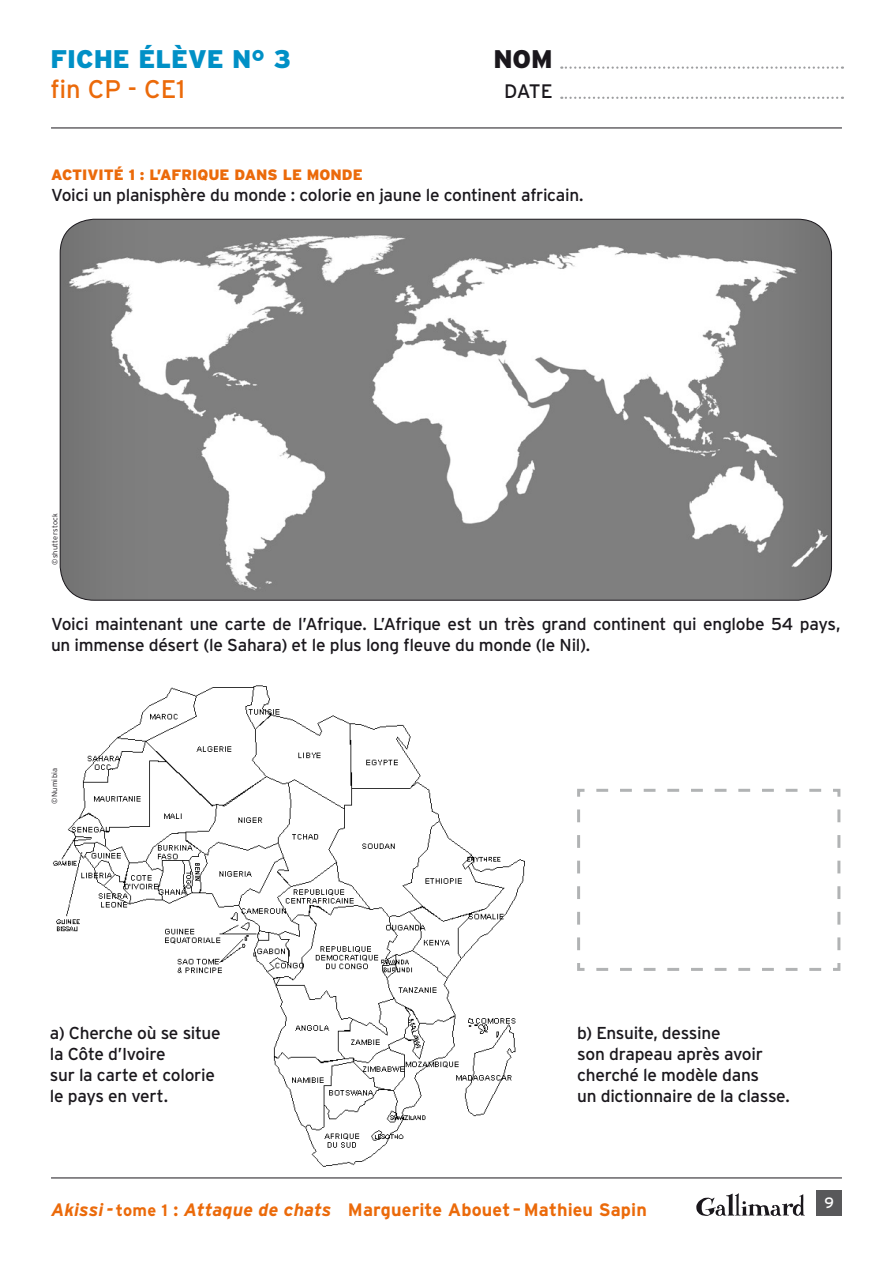
<style>
.page{position:relative;width:893px;height:1263px;background:#fff}
.page>*{position:absolute;margin:0;border:0;box-sizing:border-box;transform-origin:0 0}
.t1{font:900 25.5px "Interstate";color:#0090c6}
.t2{font:25.5px "Interstate";color:#eb6a0a}
.t3{font:900 25.5px "Interstate";color:#1a171c}
.t4{font:19.5px "Interstate";color:#1a171c}
.t5{font:700 18px "Interstate";letter-spacing:.005em;color:#eb6a0a}
.t6{font:17.25px/21px "Interstate";letter-spacing:-.015em;color:#1a171c}
.t7{font:900 15px "Interstate";color:#eb6a0a}
.t8{font:15px "Interstate";color:#fff}
.t9{font:300 7.5px "Interstate";letter-spacing:.035em;color:#1a171c}
.s1{font-style:italic}
.s2{font-size:16.5px}
</style>
<div class="page">
<svg style="left:561px;top:66px;width:282px;height:3px"></svg>
<svg style="left:561px;top:97px;width:282px;height:2px"></svg>
<hr style="left:51px;top:128px;width:791px;height:1px;background:#1a171c">
<hr style="left:51px;top:1177px;width:791px;height:1px;background:#1a171c">
<div style="left:816px;top:1191px;width:26px;height:25px;background:#58585a"></div>
<svg style="left:696px;top:1193px;width:109px;height:23px"></svg>
<img style="left:60px;top:219px;width:771px;height:381px">
<img style="left:52px;top:685px;width:473px;height:482px">
<svg style="left:577px;top:788px;width:264px;height:183px"></svg>
<h1 class="t1" style="left:50px;top:43px;width:242px">FICHE ÉLÈVE N° 3</h1>
<h1 class="t2" style="left:50px;top:73px;width:136px">fin CP - CE1</h1>
<h1 class="t3" style="left:493px;top:43px;width:61px">NOM</h1>
<p class="t4" style="left:504px;top:79px;width:50px">DATE</p>
<p class="t7" style="left:51px;top:166px;width:10px">ACTIVITÉ</p>
<p class="t7" style="left:129px;top:166px;width:43px">1 : L’AFRIQUE</p>
<p class="t7" style="left:235px;top:166px;width:12px">DANS</p>
<p class="t7" style="left:283px;top:166px;width:49px">LE MONDE</p>
<p class="t6" style="left:51px;top:184px;width:534px">Voici un planisphère du monde : colorie en jaune le continent africain.</p>
<p class="t9" style="left:51px;top:565px;width:53px;rotate:-90deg">©shutterstock</p>
<p class="t6" style="left:51px;top:614px;width:791px">Voici maintenant une carte de l’Afrique. L’Afrique est un très grand continent qui englobe 54 pays, un immense désert (le Sahara) et le plus long fleuve du monde (le Nil).</p>
<p class="t9" style="left:50px;top:804px;width:37px;rotate:-90deg">©Numibia</p>
<p class="t6" style="left:50px;top:1022px;width:172px">a) Cherche où se situe la Côte d’Ivoire<br>sur la carte et colorie le pays en vert.</p>
<p class="t6" style="left:577px;top:1022px;width:214px">b) Ensuite, dessine<br>son drapeau après avoir cherché le modèle dans<br>un dictionnaire de la classe.</p>
<p class="t5" style="left:51px;top:1200px;width:597px"><span class="s1">Akissi -</span> <span class="s2">tome 1</span> : <span class="s1">Attaque de chats</span> Marguerite Abouet – Mathieu Sapin</p>
<p class="t8" style="left:824px;top:1193px;width:11px">9</p>
</div>
